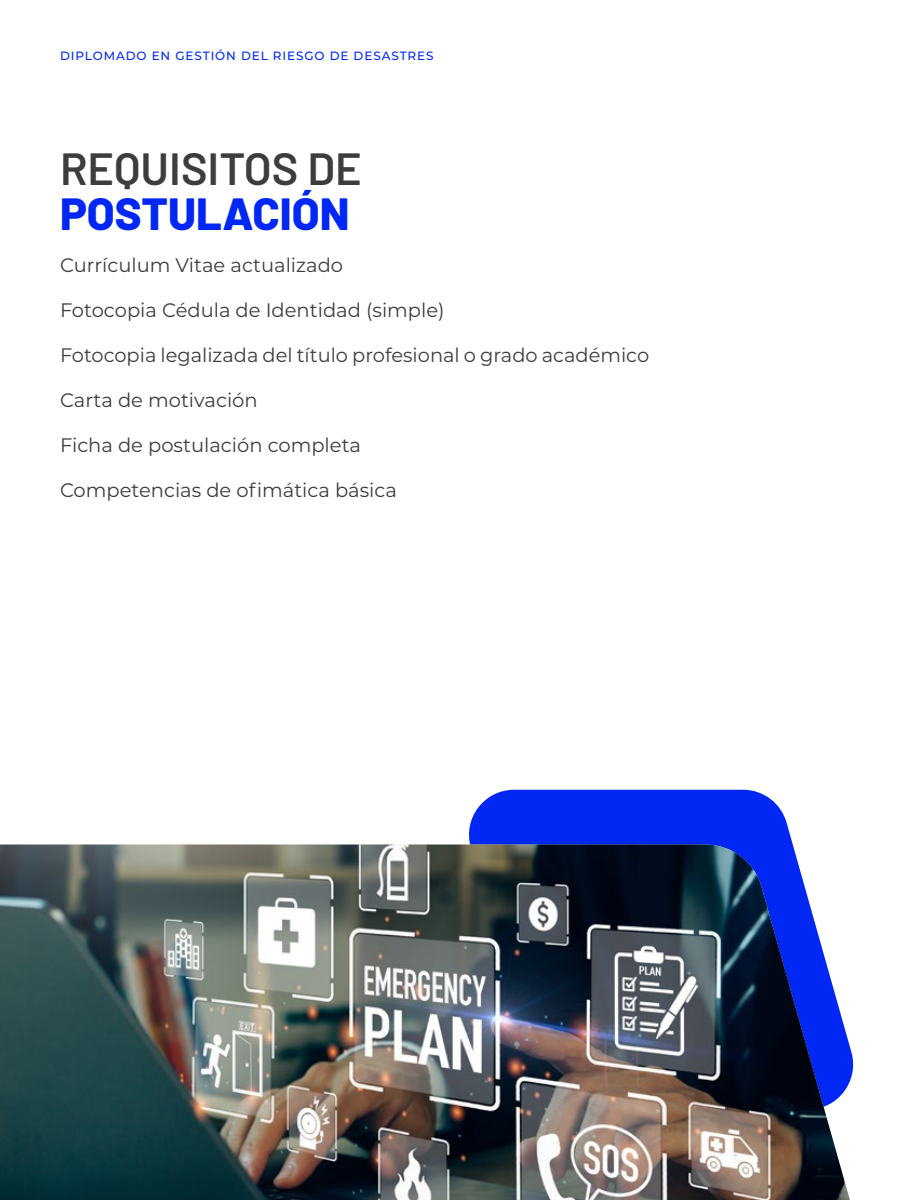
<style>
.page{position:relative;width:900px;height:1200px;background:#fff}
.page>*{position:absolute;margin:0;border:0;box-sizing:border-box;transform-origin:0 0}
.t1{font:600 45px "Barlow";color:#3d3d3b}
.t2{font:800 45px "Barlow";color:#0027f3}
.t3{font:19.5px "Montserrat";color:#3d3d3b}
.t4{font:500 12px "Montserrat";letter-spacing:.075em;color:#0027f3}
</style>
<div class="page">
<svg style="left:463px;top:790px;width:330px;height:55px;background:#1438f2"></svg>
<img style="left:0;top:845px;width:850px;height:355px">
<p class="t4" style="left:60px;top:47px;width:375px">DIPLOMADO EN GESTIÓN DEL RIESGO DE DESASTRES</p>
<h1 class="t1" style="left:60px;top:136px;width:303px">REQUISITOS DE</h1>
<h1 class="t2" style="left:60px;top:180px;width:291px">POSTULACIÓN</h1>
<p class="t3" style="left:60px;top:251px;width:285px">Currículum Vitae actualizado</p>
<p class="t3" style="left:60px;top:296px;width:386px">Fotocopia Cédula de Identidad (simple)</p>
<p class="t3" style="left:60px;top:341px;width:591px">Fotocopia legalizada del título profesional o grado académico</p>
<p class="t3" style="left:60px;top:386px;width:199px">Carta de motivación</p>
<p class="t3" style="left:60px;top:431px;width:303px">Ficha de postulación completa</p>
<p class="t3" style="left:60px;top:476px;width:339px">Competencias de ofimática básica</p>
</div>
